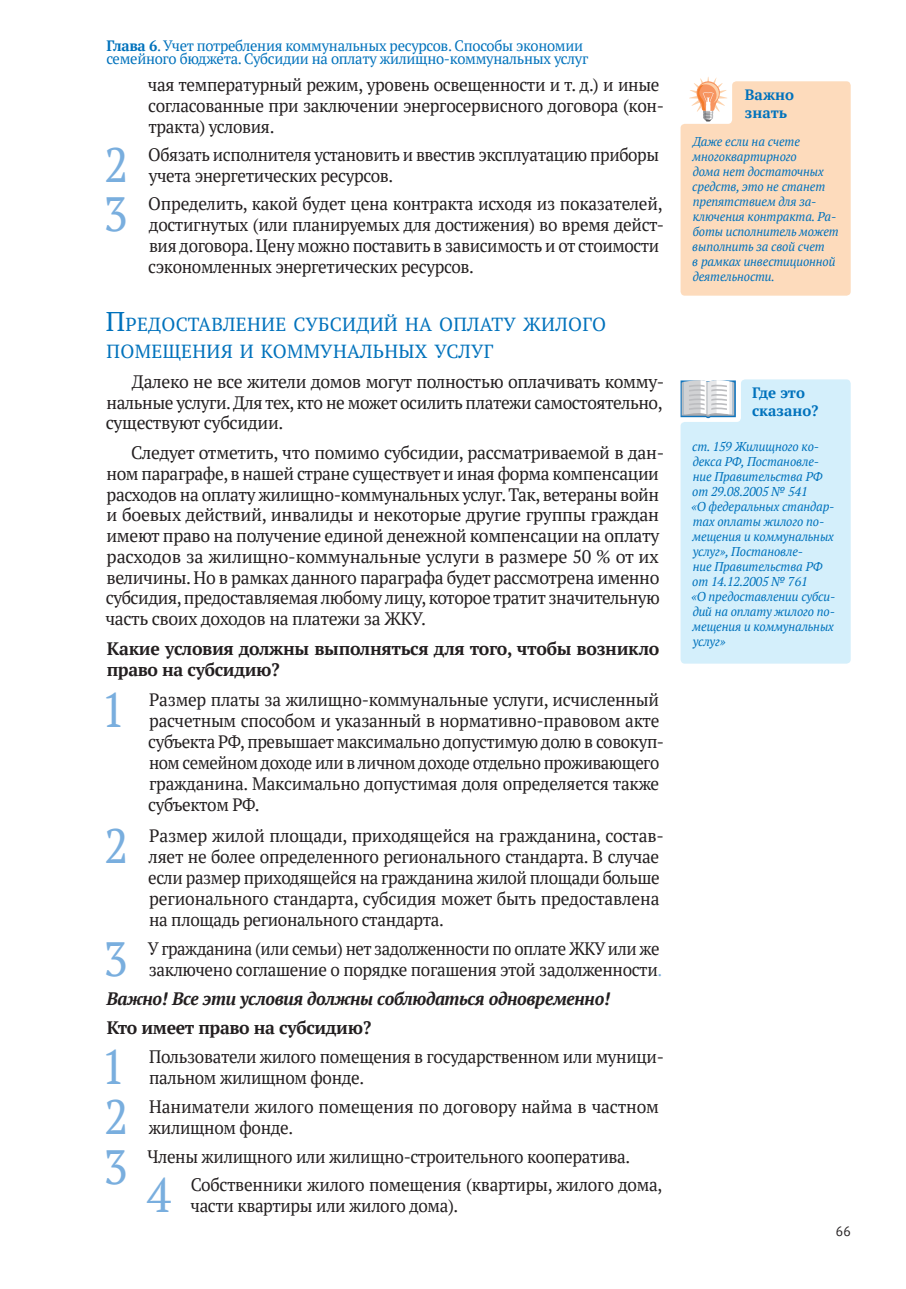
<style>
.page{position:relative;width:906px;height:1289px;background:#fff}
.page>*{position:absolute;margin:0;border:0;box-sizing:border-box;transform-origin:0 0}
.Нумерованный_список{font:48px "PT Serif";color:#79aede;scale:.95 1}
.Подзаголовок_главы{font:18.9px/27px "PT Serif";letter-spacing:.015em;color:#0072bc}
.Основной_текст{font:18px/20.7px "PT Serif";letter-spacing:-.02em;color:#231f20;text-align:justify}
.Нумерованный_список-2{font:18px/21px "PT Serif";letter-spacing:-.02em;color:#231f20;scale:.96 1}
.Нумерованный_список-3{font:18px/21px "PT Serif";letter-spacing:-.02em;color:#231f20}
.Нумерованный_список-4{font:18px/21px "PT Serif";letter-spacing:-.02em;color:#231f20;scale:.95 1}
.Нумерованный_список-5{font:18px/21px "PT Serif";letter-spacing:-.02em;color:#231f20;scale:.93 1}
.Основной_текст_без_а{font:700 18px/20.7px "PT Serif";letter-spacing:-.02em;color:#231f20}
.Нумерованный_список-6{font:18px/21px "PT Serif";letter-spacing:-.02em;color:#231f20;scale:.94 1}
.t1{font:italic 700 18px "PT Serif";letter-spacing:-.02em;color:#231f20}
.t2{font:15px/13.5px "PT Serif";letter-spacing:-.02em;color:#0072bc}
.Где_это_сказано{font:700 15px "PT Serif";color:#0072bc}
.t3{font:13.5px "PT Sans";color:#231f20}
.Сноски{font:italic 12.75px/15px "PT Serif";letter-spacing:-.01em;color:#0072bc}
.s1{font-weight:700}
.s2{font-size:27px}
.s3{color:#79aede}
</style>
<div class="page">
<svg style="left:680px;top:77px;width:170px;height:219px;background:#fcdcbe"></svg>
<div style="left:680px;top:379px;width:170px;height:284px;background:#d4effb"></div>
<svg style="left:680px;top:380px;width:56px;height:38px"></svg>
<p class="t2" style="left:106px;top:38px;width:483px"><span class="s1">Глава 6</span>. Учет потребления коммунальных ресурсов. Способы экономии семейного бюджета. Субсидии на оплату жилищно-коммунальных услуг</p>
<p class="Нумерованный_список-4" style="left:148px;top:73px;width:545px">чая температурный режим, уровень освещенности и т. д.) и иные согласованные при заключении энергосервисного договора (кон&shy;тракта) условия.</p>
<p class="Нумерованный_список" style="left:104px;top:134px;width:27px">2</p>
<p class="Нумерованный_список-6" style="left:148px;top:144px;width:545px">Обязать исполнителя установить и ввестив эксплуатацию приборы учета энергетических ресурсов.</p>
<p class="Нумерованный_список" style="left:104px;top:183px;width:27px">3</p>
<p class="Нумерованный_список-2" style="left:148px;top:193px;width:539px">Определить, какой будет цена контракта исходя из показателей, достигнутых (или планируемых для достижения) во время дейст&shy;вия договора. Цену можно поставить в зависимость и от стоимости сэкономленных энергетических ресурсов.</p>
<p class="Подзаголовок_главы" style="left:106px;top:310px;width:500px"><span class="s2">П</span>редоставление субсидий на оплату жилого помещения и коммунальных услуг</p>
<p class="Основной_текст" style="left:106px;top:371px;width:560px;text-indent:26px">Далеко не все жители домов могут полностью оплачивать комму&shy;нальные услуги. Для тех, кто не может осилить платежи самостоятельно, существуют субсидии.</p>
<p class="Основной_текст" style="left:105px;top:442px;width:560px;text-align:left;text-indent:26px">Следует отметить, что помимо субсидии, рассматриваемой в дан&shy;ном параграфе, в нашей стране существует и иная форма компенсации расходов на оплату жилищно-коммунальных услуг. Так, ветераны войн и боевых действий, инвалиды и некоторые другие группы граждан имеют право на получение единой денежной компенсации на оплату расходов за жилищно-коммунальные услуги в размере 50 % от их величины. Но в рамках данного параграфа будет рассмотрена именно субсидия, предоставляемая любому лицу, которое тратит значительную часть своих доходов на платежи за ЖКУ.</p>
<p class="Основной_текст_без_а" style="left:107px;top:638px;width:554px">Какие условия должны выполняться для того, чтобы возникло право на субсидию?</p>
<p class="Нумерованный_список" style="left:101px;top:679px;width:27px">1</p>
<p class="Нумерованный_список-2" style="left:148px;top:689px;width:539px">Размер платы за жилищно-коммунальные услуги, исчисленный расчетным способом и указанный в нормативно-правовом акте субъекта РФ, превышает максимально допустимую долю в совокуп&shy;ном семейном доходе или в личном доходе отдельно проживающего гражданина. Максимально допустимая доля определяется также субъектом РФ.</p>
<p class="Нумерованный_список" style="left:104px;top:814px;width:27px">2</p>
<p class="Нумерованный_список-3" style="left:148px;top:824px;width:517px">Размер жилой площади, приходящейся на гражданина, состав&shy;ляет не более определенного регионального стандарта. В случае если размер приходящейся на гражданина жилой площади больше регионального стандарта, субсидия может быть предоставлена на площадь регионального стандарта.</p>
<p class="Нумерованный_список" style="left:104px;top:927px;width:27px">3</p>
<p class="Нумерованный_список-5" style="left:148px;top:937px;width:554px">У гражданина (или семьи) нет задолженности по оплате ЖКУ или же заключено соглашение о порядке погашения этой задолженности<span class="s3">.</span></p>
<p class="t1" style="left:107px;top:986px;width:505px">Важно! Все эти условия должны соблюдаться одновременно!</p>
<p class="Основной_текст_без_а" style="left:107px;top:1016px;width:266px">Кто имеет право на субсидию?</p>
<p class="Нумерованный_список" style="left:101px;top:1035px;width:27px">1</p>
<p class="Нумерованный_список-4" style="left:149px;top:1045px;width:543px">Пользователи жилого помещения в государственном или муници&shy;пальном жилищном фонде.</p>
<p class="Нумерованный_список" style="left:104px;top:1085px;width:27px">2</p>
<p class="Нумерованный_список-3" style="left:149px;top:1095px;width:511px">Наниматели жилого помещения по договору найма в частном жилищном фонде.</p>
<p class="Нумерованный_список" style="left:104px;top:1135px;width:27px">3</p>
<p class="Нумерованный_список-4" style="left:147px;top:1146px;width:509px">Члены жилищного или жилищно-строительного кооператива.</p>
<p class="Нумерованный_список" style="left:147px;top:1164px;width:27px">4</p>
<p class="Нумерованный_список-2" style="left:190px;top:1174px;width:493px">Собственники жилого помещения (квартиры, жилого дома, части квартиры или жилого дома).</p>
<p class="Где_это_сказано" style="left:745px;top:84px;width:51px">Важно</p>
<p class="Где_это_сказано" style="left:745px;top:102px;width:44px">знать</p>
<p class="Сноски" style="left:692px;top:134px;width:148px">Даже если на счете многоквартирного<br>дома нет достаточных средств, это не станет препятствием для за&shy;ключения контракта. Ра&shy;боты исполнитель может выполнить за свой счет<br>в рамках инвестиционной деятельности.</p>
<p class="Где_это_сказано" style="left:752px;top:382px;width:54px">Где это</p>
<p class="Где_это_сказано" style="left:752px;top:400px;width:68px">сказано?</p>
<p class="Сноски" style="left:691px;top:438px;width:146px">ст. 159 Жилищного ко&shy;декса РФ, Постановле&shy;ние Правительства РФ от 29.08.2005 № 541<br>«О федеральных стандар&shy;тах оплаты жилого по&shy;мещения и коммунальных услуг», Постановле-<br>ние Правительства РФ от 14.12.2005 № 761<br>«О предоставлении субси&shy;дий на оплату жилого по&shy;мещения и коммунальных услуг»</p>
<p class="t3" style="left:836px;top:1222px;width:16px">66</p>
</div>
